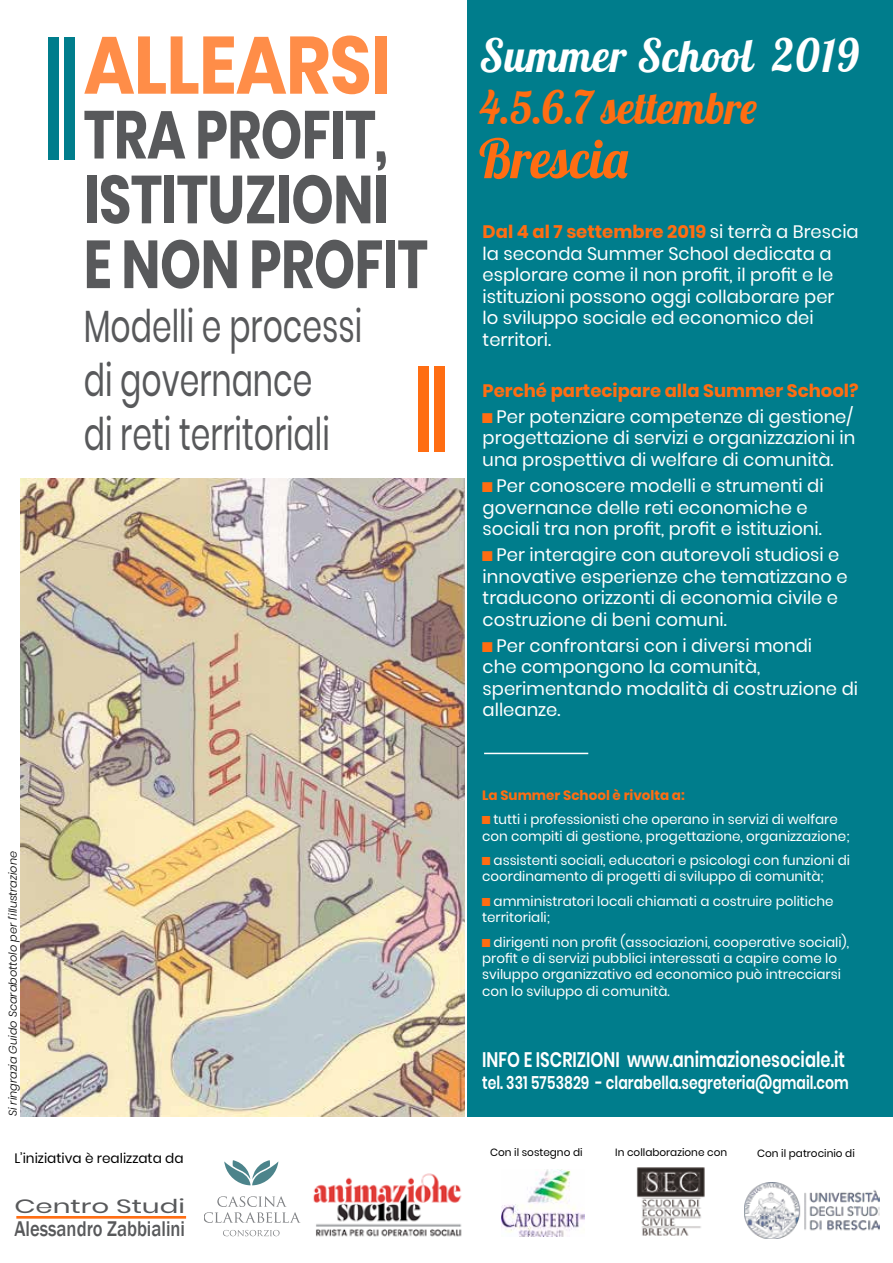
<style>
.page{position:relative;width:893px;height:1263px;background:#fff}
.page>*{position:absolute;margin:0;border:0;box-sizing:border-box;transform-origin:0 0}
.t1{font:700 81px "Poppins";letter-spacing:-.01em;color:#ff8d48;scale:.86 1}
.t2{font:700 67.5px/64.8px "Poppins";letter-spacing:-.01em;color:#58595b;scale:.78 1}
.t3{font:54px "Lobster";color:#ff6d12;scale:.95 1}
.t4{font:45px/54px "Poppins";color:#58595b;scale:.7 1}
.t5{font:45px "Lobster";color:#ff6d12;scale:.95 1}
.t6{font:45px "Lobster";letter-spacing:.02em;color:#fff;scale:.95 1}
.t7{font:500 21.9px "Franklin Gothic";color:#58595b;scale:.84 1}
.t8{font:600 21px "Poppins";color:#fff;scale:.78 1}
.t9{font:19.2px "Poppins";color:#58595b;scale:1.44 1}
.t10{font:18px/21.6px "Poppins";color:#fff}
.t11{font:600 18px "Poppins";color:#fff;scale:.78 1}
.t12{font:700 18px "Poppins";color:#ff6d12}
.t13{font:13.65px "Poppins";color:#000}
.t14{font:13.5px/16.2px "Poppins";color:#fff}
.t15{font:700 13.5px "Poppins";color:#ff6d12}
.t16{font:italic 300 11.25px "Poppins";color:#000}
.t17{font:10.5px "Poppins";color:#000}
.s1{font-weight:700;color:#ff6d12}
.s2{font-family:"PT Mono";font-size:16.5px;color:#ff6d12}
.s3{font-family:"PT Mono";color:#ff6d12}
</style>
<div class="page">
<img style="left:21px;top:478px;width:444px;height:638px">
<div style="left:468px;top:0;width:425px;height:1116px;background:#007d8c"></div>
<svg style="left:204px;top:1196px;width:97px;height:27px"></svg>
<svg style="left:223px;top:1230px;width:57px;height:6px"></svg>
<svg style="left:224px;top:1160px;width:54px;height:25px"></svg>
<img style="left:313px;top:1173px;width:149px;height:64px">
<hr style="left:16px;top:1216px;width:170px;height:2px;background:#ff6d12">
<div style="left:48px;top:37px;width:10px;height:122px;background:#007d8c"></div>
<div style="left:64px;top:37px;width:11px;height:122px;background:#007d8c"></div>
<div style="left:418px;top:367px;width:11px;height:85px;background:#ff6d12"></div>
<div style="left:435px;top:367px;width:10px;height:85px;background:#ff6d12"></div>
<hr style="left:484px;top:753px;width:104px;height:1px;background:#fff">
<img style="left:744px;top:1182px;width:136px;height:56px">
<img style="left:636px;top:1167px;width:69px;height:69px">
<img style="left:501px;top:1170px;width:83px;height:66px">
<h1 class="t1" style="left:84px;top:18px;width:359px">Allearsi</h1>
<h2 class="t2" style="left:84px;top:103px;width:443px">tra profit, istituzioni e non profit</h2>
<h3 class="t4" style="left:84px;top:300px;width:399px">Modelli e processi di governance<br>di reti territoriali</h3>
<p class="t16" style="left:6px;top:1116px;width:267px;rotate:-90deg">Si ringrazia Guido Scarabottolo per l’illustrazione</p>
<p class="t13" style="left:14px;top:1150px;width:171px">L’iniziativa è realizzata da</p>
<p class="t9" style="left:14px;top:1195px;width:120px">Centro Studi</p>
<p class="t7" style="left:14px;top:1215px;width:205px">Alessandro Zabbialini</p>
<h3 class="t6" style="left:479px;top:27px;width:401px">Summer School 2019</h3>
<h3 class="t5" style="left:479px;top:79px;width:294px">4.5.6.7 settembre</h3>
<h3 class="t3" style="left:479px;top:124px;width:160px">Brescia</h3>
<p class="t10" style="left:483px;top:221px;width:378px"><span class="s1">Dal 4 al 7 settembre 2019</span> si terrà a Brescia la seconda Summer School dedicata a esplorare come il non profit, il profit e le istituzioni possono oggi collaborare per<br>lo sviluppo sociale ed economico dei territori.</p>
<p class="t12" style="left:483px;top:380px;width:377px">Perché partecipare alla Summer School?</p>
<p class="t10" style="left:483px;top:406px;width:374px;text-align:justify"><span class="s2">■</span> Per potenziare competenze di gestione/ progettazione di servizi e organizzazioni in una prospettiva di welfare di comunità.</p>
<p class="t10" style="left:483px;top:475px;width:342px"><span class="s2">■</span> Per conoscere modelli e strumenti di governance delle reti economiche e sociali tra non profit, profit e istituzioni.</p>
<p class="t10" style="left:483px;top:544px;width:366px"><span class="s2">■</span> Per interagire con autorevoli studiosi e innovative esperienze che tematizzano e traducono orizzonti di economia civile e costruzione di beni comuni.</p>
<p class="t10" style="left:483px;top:635px;width:377px"><span class="s2">■</span> Per confrontarsi con i diversi mondi<br>che compongono la comunità, sperimentando modalità di costruzione di alleanze.</p>
<p class="t15" style="left:482px;top:787px;width:204px">La Summer School è rivolta a:</p>
<p class="t14" style="left:482px;top:811px;width:369px"><span class="s3">■</span> tutti i professionisti che operano in servizi di welfare con compiti di gestione, progettazione, organizzazione;</p>
<p class="t14" style="left:482px;top:852px;width:369px"><span class="s3">■</span> assistenti sociali, educatori e psicologi con funzioni di coordinamento di progetti di sviluppo di comunità;</p>
<p class="t14" style="left:482px;top:893px;width:353px"><span class="s3">■</span> amministratori locali chiamati a costruire politiche territoriali;</p>
<p class="t14" style="left:482px;top:934px;width:368px"><span class="s3">■</span> dirigenti non profit (associazioni, cooperative sociali), profit e di servizi pubblici interessati a capire come lo sviluppo organizzativo ed economico può intrecciarsi con lo sviluppo di comunità.</p>
<p class="t8" style="left:482px;top:1048px;width:145px">INFO E Iscrizioni</p>
<p class="t8" style="left:627px;top:1048px;width:281px">www.animazionesociale.it</p>
<p class="t11" style="left:482px;top:1072px;width:472px">tel. 331 5753829 - clarabella.segreteria@gmail.com</p>
<p class="t17" style="left:490px;top:1146px;width:94px">Con il sostegno di</p>
<p class="t17" style="left:615px;top:1146px;width:113px">In collaborazione con</p>
<p class="t17" style="left:757px;top:1147px;width:99px">Con il patrocinio di</p>
</div>
